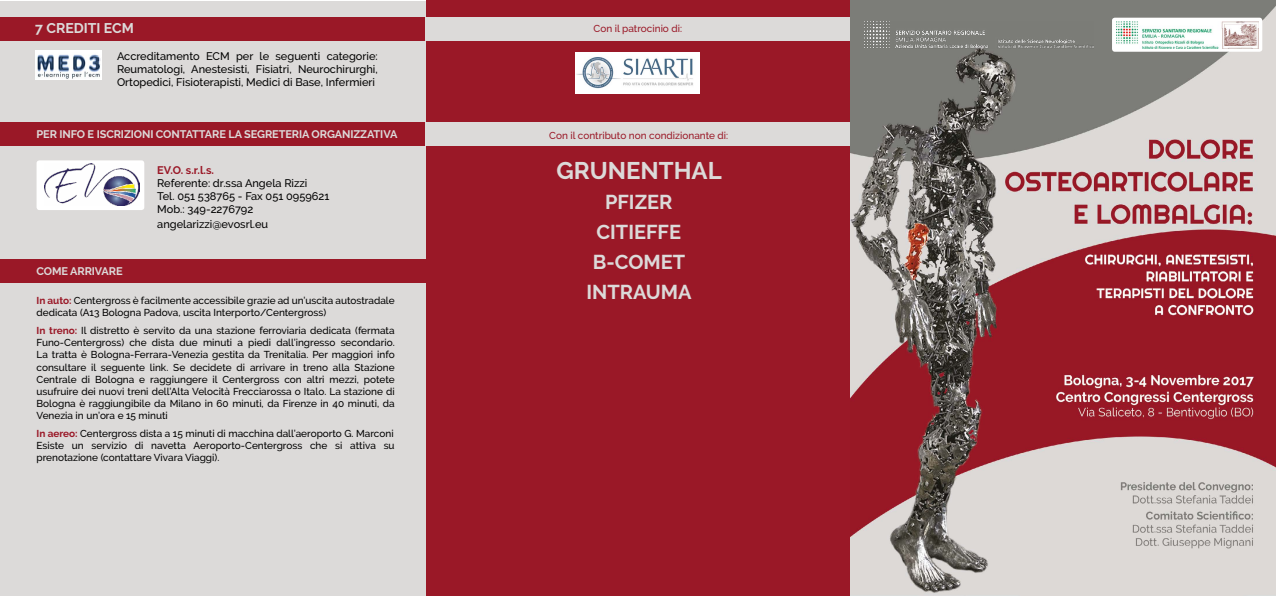
<style>
.page{position:relative;width:1276px;height:596px;background:#fff}
.page>*{position:absolute;margin:0;border:0;box-sizing:border-box;transform-origin:0 0}
.t1{font:700 24px "Raleway";color:#dcdad9}
.t2{font:700 20px/30px "Raleway";color:#dcdad9;text-align:center}
.t3{font:700 14px "Raleway";color:#dcdad9}
.t4{font:500 11px/13.2px "Raleway";color:#000}
.t5{font:700 11px "Raleway";letter-spacing:-.01em;color:#dcdad9}
.t6{font:700 11px "Raleway";color:#9a1827}
.t7{font:500 10px/12px "Raleway";color:#000;text-align:justify}
.t8{font:500 10px "Raleway";color:#9a1827}
.s1{font-weight:700;color:#9a1827}
</style>
<div class="page">
<div style="left:0;top:1px;width:938px;height:594px;background:#dcdad9"></div>
<div style="left:426px;top:0;width:501px;height:595px;background:#9a1827"></div>
<div style="left:0;top:123px;width:446px;height:23px;background:#9a1827"></div>
<div style="left:426px;top:123px;width:447px;height:23px;background:#dcdad9"></div>
<div style="left:37px;top:160px;width:107px;height:50px;background:#fff;border-radius:3px"></div>
<img style="left:44px;top:163px;width:95px;height:43px">
<div style="left:0;top:259px;width:452px;height:23px;background:#9a1827"></div>
<div style="left:0;top:17px;width:452px;height:23px;background:#9a1827"></div>
<img style="left:35px;top:51px;width:66px;height:29px">
<img style="left:576px;top:52px;width:124px;height:41px">
<div style="left:426px;top:17px;width:447px;height:23px;background:#dcdad9"></div>
<img style="left:850px;top:0;width:426px;height:595px">
<img style="left:864px;top:21px;width:229px;height:27px">
<svg style="left:1112px;top:18px;width:150px;height:34px"></svg>
<img style="left:1116px;top:21px;width:142px;height:27px">
<h3 class="t3" style="left:35px;top:20px;width:100px">7 CREDITI ECM</h3>
<p class="t4" style="left:117px;top:49px;width:262px;text-align:justify">Accreditamento ECM per le seguenti categorie:<br>Reumatologi, Anestesisti, Fisiatri, Neurochirurghi, Ortopedici, Fisioterapisti, Medici di Base, Infermieri</p>
<p class="t5" style="left:37px;top:127px;width:362px">PER INFO E ISCRIZIONI CONTATTARE LA SEGRETERIA ORGANIZZATIVA</p>
<p class="t6" style="left:157px;top:163px;width:58px">EV.O. s.r.l.s.</p>
<p class="t4" style="left:157px;top:176px;width:174px">Referente: dr.ssa Angela Rizzi<br>Tel. 051 538765 - Fax 051 0959621<br>Mob.: 349-2276792</p>
<p class="t4" style="left:157px;top:217px;width:112px">angelarizzi@evosrl.eu</p>
<p class="t5" style="left:37px;top:264px;width:88px">COME ARRIVARE</p>
<p class="t7" style="left:37px;top:295px;width:360px"><span class="s1">In auto:</span> Centergross è facilmente accessibile grazie ad un’uscita autostradale dedicata (A13 Bologna Padova, uscita Interporto/Centergross)</p>
<p class="t7" style="left:37px;top:325px;width:360px"><span class="s1">In treno:</span> Il distretto è servito da una stazione ferroviaria dedicata (fermata Funo-Centergross) che dista due minuti a piedi dall’ingresso secondario.<br>La tratta è Bologna-Ferrara-Venezia gestita da Trenitalia. Per maggiori info consultare il seguente link. Se decidete di arrivare in treno alla Stazione Centrale di Bologna e raggiungere il Centergross con altri mezzi, potete usufruire dei nuovi treni dell’Alta Velocità Frecciarossa o Italo. La stazione di Bologna è raggiungibile da Milano in 60 minuti, da Firenze in 40 minuti, da Venezia in un’ora e 15 minuti</p>
<p class="t7" style="left:37px;top:427px;width:359px"><span class="s1">In aereo:</span> Centergross dista a 15 minuti di macchina dall’aeroporto G. Marconi Esiste un servizio di navetta Aeroporto-Centergross che si attiva su prenotazione (contattare Vivara Viaggi).</p>
<p class="t8" style="left:593px;top:23px;width:90px">Con il patrocinio di:</p>
<p class="t8" style="left:549px;top:129px;width:180px">Con il contributo non condizionante di:</p>
<h1 class="t1" style="left:556px;top:156px;width:167px">GRUNENTHAL</h1>
<h2 class="t2" style="left:586px;top:186px;width:106px">PFIZER<br>CITIEFFE<br>B-COMET<br>INTRAUMA</h2>
</div>
